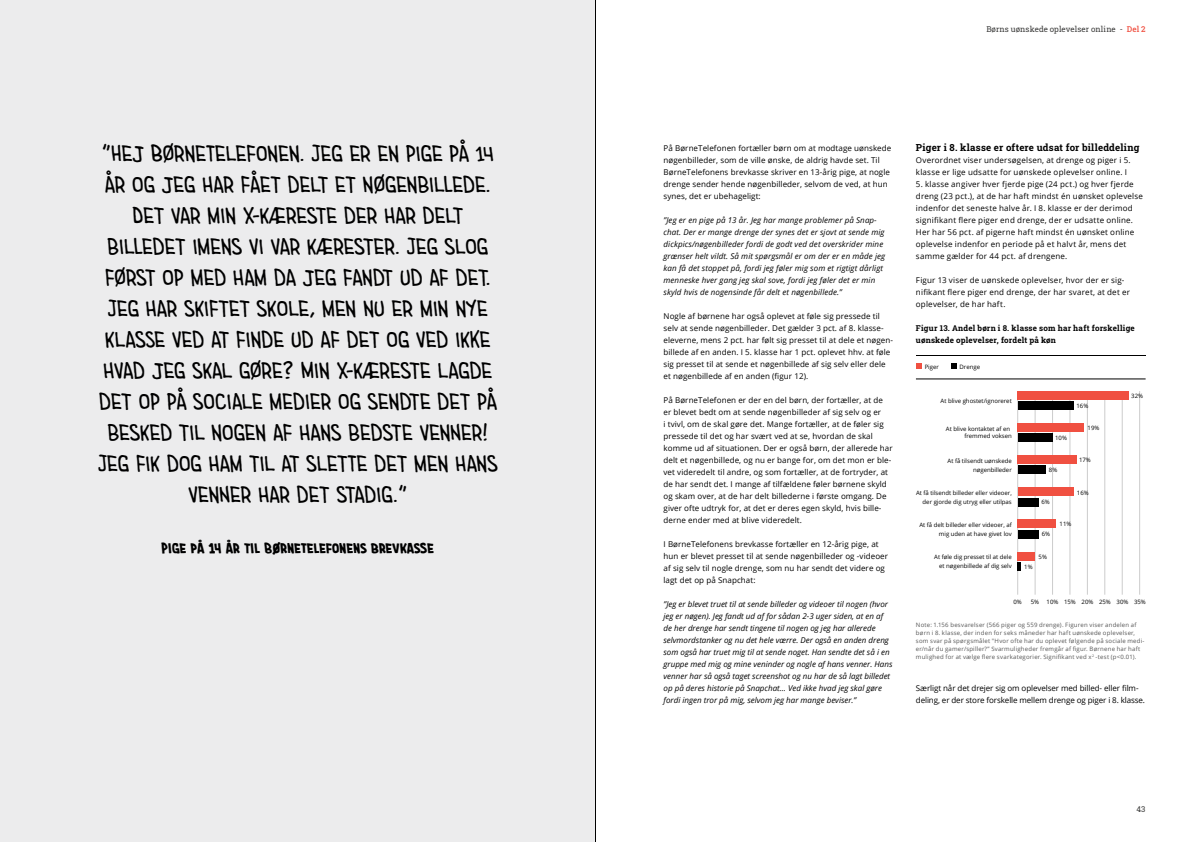
<style>
.page{position:relative;width:1191px;height:842px;background:#fff}
.page>*{position:absolute;margin:0;border:0;box-sizing:border-box;transform-origin:0 0}
.t1{font:24px/31px "Imaginary Friend BB";letter-spacing:.01em;color:#000;text-align:center}
.t2{font:700 12px "Imaginary Friend BB";letter-spacing:.025em;color:#000}
.t3{font:700 9.7px "Roboto Slab";letter-spacing:.02em;color:#000}
.t4{font:8px/12px "Open Sans";letter-spacing:.01em;color:#000}
.t5{font:italic 8px/12px "Open Sans";color:#000}
.t6{font:8px/12px "Open Sans";letter-spacing:-.01em;color:#000}
.t7{font:700 8px/12px "Roboto Slab";letter-spacing:.025em;color:#000}
.t8{font:8px "Roboto Slab";letter-spacing:.01em;color:#3b3b3a}
.t9{font:6px/8px "Open Sans";letter-spacing:.035em;color:#565656}
.t10{font:6px/9px "Open Sans";color:#000;text-align:right}
.s1{font-weight:500;color:#f05041}
</style>
<div class="page">
<div style="left:0;top:0;width:595px;height:842px;background:#ececed"></div>
<hr style="left:1017px;top:391px;width:1px;height:204px;background:#ccc">
<hr style="left:1035px;top:391px;width:1px;height:204px;background:#ccc">
<hr style="left:1052px;top:391px;width:1px;height:204px;background:#ccc">
<hr style="left:1139px;top:391px;width:1px;height:204px;background:#ccc">
<hr style="left:1069px;top:391px;width:1px;height:204px;background:#ccc">
<hr style="left:1087px;top:391px;width:1px;height:204px;background:#ccc">
<hr style="left:1104px;top:391px;width:1px;height:204px;background:#ccc">
<hr style="left:1122px;top:391px;width:1px;height:204px;background:#ccc">
<svg style="left:916px;top:363px;width:6px;height:6px"></svg>
<svg style="left:951px;top:364px;width:5px;height:5px"></svg>
<hr style="left:916px;top:355px;width:229px;height:1px;background:#000">
<div style="left:1017px;top:423px;width:66px;height:9px;background:#f05041"></div>
<div style="left:1017px;top:434px;width:35px;height:8px;background:#000"></div>
<div style="left:1017px;top:391px;width:112px;height:9px;background:#f05041"></div>
<div style="left:1017px;top:401px;width:56px;height:9px;background:#000"></div>
<div style="left:1017px;top:455px;width:59px;height:9px;background:#f05041"></div>
<div style="left:1017px;top:466px;width:28px;height:8px;background:#000"></div>
<hr style="left:916px;top:379px;width:229px;height:1px;background:#000">
<div style="left:1017px;top:520px;width:39px;height:8px;background:#f05041"></div>
<div style="left:1017px;top:530px;width:21px;height:8px;background:#000"></div>
<div style="left:1017px;top:488px;width:56px;height:8px;background:#f05041"></div>
<div style="left:1017px;top:498px;width:21px;height:8px;background:#000"></div>
<div style="left:1017px;top:552px;width:18px;height:8px;background:#f05041"></div>
<svg style="left:1017px;top:562px;width:4px;height:9px"></svg>
<hr style="left:595px;top:0;width:1px;height:842px;background:#000">
<p class="t1" style="left:98px;top:137px;width:401px">”HEJ BØRNETELEFONEN. JEG ER EN PIGE PÅ 14<br>ÅR OG JEG HAR FÅET DELT ET NØGENBILLEDE.<br>DET VAR MIN X-KÆRESTE DER HAR DELT BILLEDET IMENS VI VAR KÆRESTER. JEG SLOG FØRST OP MED HAM DA JEG FANDT UD AF DET.<br>JEG HAR SKIFTET SKOLE, MEN NU ER MIN NYE KLASSE VED AT FINDE UD AF DET OG VED IKKE HVAD JEG SKAL GØRE? MIN X-KÆRESTE LAGDE DET OP PÅ SOCIALE MEDIER OG SENDTE DET PÅ BESKED TIL NOGEN AF HANS BEDSTE VENNER!<br>JEG FIK DOG HAM TIL AT SLETTE DET MEN HANS VENNER HAR DET STADIG.”</p>
<h2 class="t2" style="left:162px;top:539px;width:274px">PIGE PÅ 14 ÅR TIL BØRNETELEFONENS BREVKASSE</h2>
<p class="t8" style="left:986px;top:24px;width:161px">Børns uønskede oplevelser online - <span class="s1">Del 2</span></p>
<p class="t4" style="left:663px;top:142px;width:229px">På BørneTelefonen fortæller børn om at modtage uønskede nøgenbilleder, som de ville ønske, de aldrig havde set. Til BørneTelefonens brevkasse skriver en 13-årig pige, at nogle drenge sender hende nøgenbilleder, selvom de ved, at hun synes, det er ubehageligt:</p>
<p class="t5" style="left:663px;top:214px;width:223px">”Jeg er en pige på 13 år. Jeg har mange problemer på Snap&shy;chat. Der er mange drenge der synes det er sjovt at sende mig dickpics/nøgenbilleder fordi de godt ved det overskrider mine grænser helt vildt. Så mit spørgsmål er om der er en måde jeg kan få det stoppet på, fordi jeg føler mig som et rigtigt dårligt menneske hver gang jeg skal sove, fordi jeg føler det er min skyld hvis de nogensinde får delt et nøgenbillede.”</p>
<p class="t4" style="left:663px;top:310px;width:231px">Nogle af børnene har også oplevet at føle sig pressede til selv at sende nøgenbilleder. Det gælder 3 pct. af 8. klasse&shy;eleverne, mens 2 pct. har følt sig presset til at dele et nøgen&shy;billede af en anden. I 5. klasse har 1 pct. oplevet hhv. at føle sig presset til at sende et nøgenbillede af sig selv eller dele et nøgenbillede af en anden (figur 12).</p>
<p class="t4" style="left:663px;top:394px;width:231px">På BørneTelefonen er der en del børn, der fortæller, at de er blevet bedt om at sende nøgenbilleder af sig selv og er<br>i tvivl, om de skal gøre det. Mange fortæller, at de føler sig pressede til det og har svært ved at se, hvordan de skal komme ud af situationen. Der er også børn, der allerede har delt et nøgenbillede, og nu er bange for, om det mon er ble&shy;vet videredelt til andre, og som fortæller, at de fortryder, at de har sendt det. I mange af tilfældene føler børnene skyld og skam over, at de har delt billederne i første omgang. De giver ofte udtryk for, at det er deres egen skyld, hvis bille&shy;derne ender med at blive videredelt.</p>
<p class="t4" style="left:663px;top:538px;width:226px">I BørneTelefonens brevkasse fortæller en 12-årig pige, at hun er blevet presset til at sende nøgenbilleder og -videoer af sig selv til nogle drenge, som nu har sendt det videre og lagt det op på Snapchat:</p>
<p class="t5" style="left:663px;top:598px;width:230px">”Jeg er blevet truet til at sende billeder og videoer til nogen (hvor jeg er nøgen). Jeg fandt ud af for sådan 2-3 uger siden, at en af de her drenge har sendt tingene til nogen og jeg har allerede selvmordstanker og nu det hele værre. Der også en anden dreng som også har truet mig til at sende noget. Han sendte det så i en gruppe med mig og mine veninder og nogle af hans venner. Hans venner har så også taget screenshot og nu har de så lagt billedet op på deres historie på Snapchat... Ved ikke hvad jeg skal gøre fordi ingen tror på mig, selvom jeg har mange beviser.”</p>
<p class="t3" style="left:916px;top:141px;width:225px">Piger i 8. klasse er oftere udsat for billeddeling</p>
<p class="t4" style="left:916px;top:154px;width:216px">Overordnet viser undersøgelsen, at drenge og piger i 5. klasse er lige udsatte for uønskede oplevelser online. I</p>
<p class="t4" style="left:916px;top:178px;width:229px">5. klasse angiver hver fjerde pige (24 pct.) og hver fjerde dreng (23 pct.), at de har haft mindst én uønsket oplevelse indenfor det seneste halve år. I 8. klasse er der derimod signifikant flere piger end drenge, der er udsatte online.<br>Her har 56 pct. af pigerne haft mindst én uønsket online oplevelse indenfor en periode på et halvt år, mens det samme gælder for 44 pct. af drengene.</p>
<p class="t4" style="left:916px;top:274px;width:216px">Figur 13 viser de uønskede oplevelser, hvor der er sig&shy;nifikant flere piger end drenge, der har svaret, at det er oplevelser, de har haft.</p>
<p class="t7" style="left:916px;top:322px;width:220px">Figur 13. Andel børn i 8. klasse som har haft forskellige uønskede oplevelser, fordelt på køn</p>
<p class="t10" style="left:924px;top:362px;width:16px">Piger</p>
<p class="t10" style="left:959px;top:362px;width:22px">Drenge</p>
<p class="t10" style="left:940px;top:396px;width:73px">At blive ghostet/ignoreret</p>
<p class="t10" style="left:1076px;top:401px;width:13px">16%</p>
<p class="t10" style="left:1131px;top:391px;width:13px">32%</p>
<p class="t10" style="left:946px;top:425px;width:67px;line-height:7.2px">At blive kontaktet af en fremmed voksen</p>
<p class="t10" style="left:1055px;top:433px;width:13px">10%</p>
<p class="t10" style="left:1087px;top:423px;width:13px">19%</p>
<p class="t10" style="left:947px;top:456px;width:66px">At få tilsendt uønskede nøgenbilleder</p>
<p class="t10" style="left:1049px;top:466px;width:10px">8%</p>
<p class="t10" style="left:1079px;top:455px;width:13px">17%</p>
<p class="t10" style="left:916px;top:488px;width:97px">At få tilsendt billeder eller videoer, der gjorde dig utryg eller utilpas</p>
<p class="t10" style="left:1041px;top:497px;width:10px">6%</p>
<p class="t10" style="left:1077px;top:488px;width:13px">16%</p>
<p class="t10" style="left:919px;top:520px;width:94px">At få delt billeder eller videoer, af mig uden at have givet lov</p>
<p class="t10" style="left:1041px;top:529px;width:10px">6%</p>
<p class="t10" style="left:1059px;top:519px;width:13px">11%</p>
<p class="t10" style="left:934px;top:552px;width:79px">At føle dig presset til at dele et nøgenbillede af dig selv</p>
<p class="t10" style="left:1038px;top:552px;width:10px">5%</p>
<p class="t10" style="left:1024px;top:562px;width:10px">1%</p>
<p class="t10" style="left:1064px;top:597px;width:13px">15%</p>
<p class="t10" style="left:1099px;top:597px;width:31px">25% 30%</p>
<p class="t9" style="left:916px;top:621px;width:230px">Note: 1.156 besvarelser (566 piger og 559 drenge). Figuren viser andelen af børn i 8. klasse, der inden for seks måneder har haft uønskede oplevelser, som svar på spørgsmålet "Hvor ofte har du oplevet følgende på sociale medi&shy;er/når du gamer/spiller?” Svarmuligheder fremgår af figur. Børnene har haft mulighed for at vælge flere svarkategorier. Signifikant ved x<sup>2</sup> -test (p&lt;0.01).</p>
<p class="t6" style="left:916px;top:682px;width:231px">Særligt når det drejer sig om oplevelser med billed- eller film&shy;deling, er der store forskelle mellem drenge og piger i 8. klasse.</p>
<p class="t10" style="left:1013px;top:597px;width:10px">0%</p>
<p class="t10" style="left:1134px;top:597px;width:13px">35%</p>
<p class="t10" style="left:1046px;top:597px;width:13px">10%</p>
<p class="t10" style="left:1081px;top:597px;width:13px">20%</p>
<p class="t10" style="left:1030px;top:597px;width:10px">5%</p>
<p class="t8" style="left:1136px;top:803px;width:11px">43</p>
</div>
